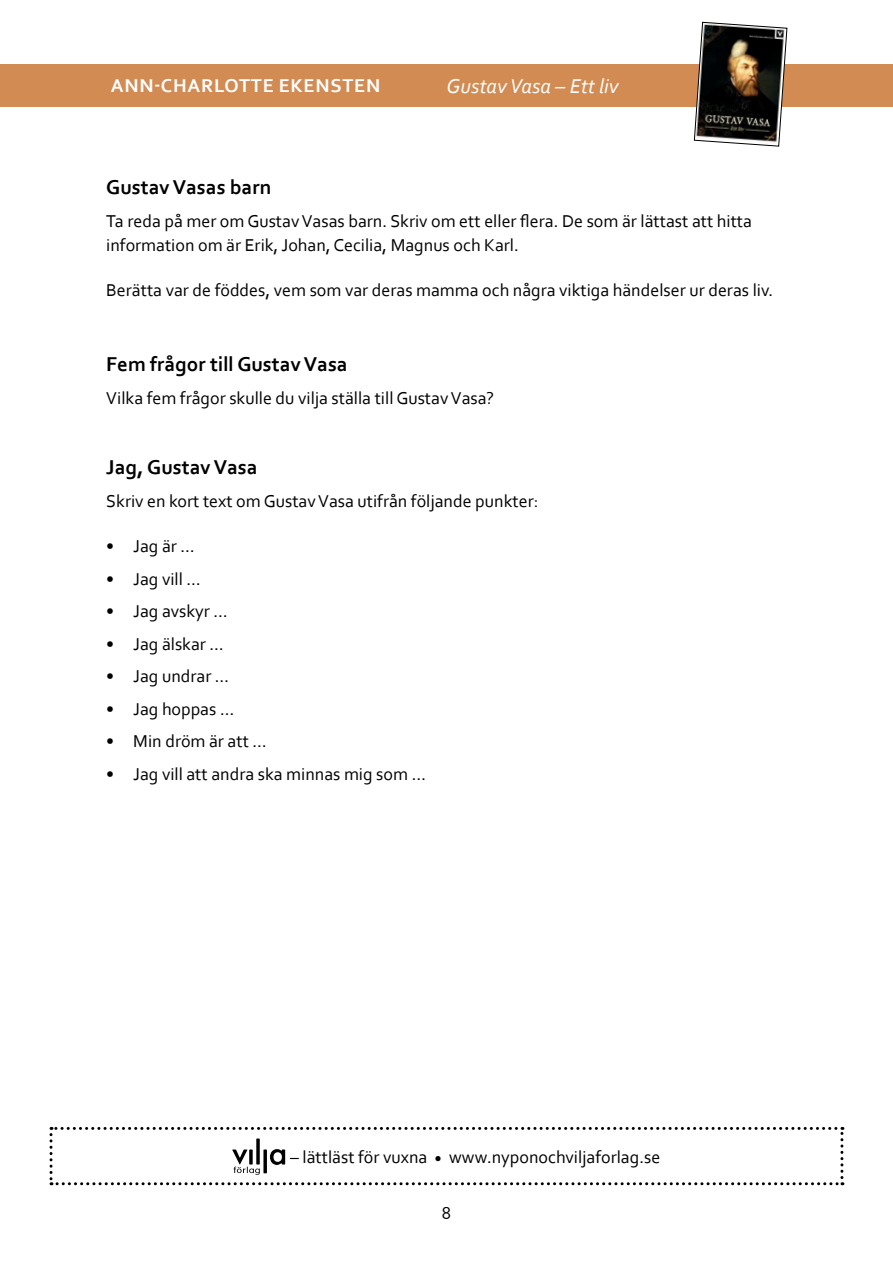
<style>
.page{position:relative;width:893px;height:1263px;background:#fff}
.page>*{position:absolute;margin:0;border:0;box-sizing:border-box;transform-origin:0 0}
.t1{font:700 21px "Corbel";color:#000}
.t2{font:italic 21px "Corbel";color:#fff}
.t3{font:700 19.5px "Corbel";letter-spacing:.04em;color:#fff}
.t4{font:18px/24px "Corbel";color:#000}
</style>
<div class="page">
<div style="left:0;top:64px;width:893px;height:42px;background:#d28b52"></div>
<img style="left:694px;top:22px;width:93px;height:124px">
<svg style="left:50px;top:1127px;width:793px;height:58px"></svg>
<p class="t3" style="left:111px;top:74px;width:271px">ANN-CHARLOTTE EKENSTEN</p>
<p class="t2" style="left:446px;top:73px;width:174px">Gustav Vasa – Ett liv</p>
<p class="t1" style="left:106px;top:174px;width:167px">Gustav Vasas barn</p>
<p class="t4" style="left:106px;top:208px;width:647px">Ta reda på mer om Gustav Vasas barn. Skriv om ett eller flera. De som är lättast att hitta information om är Erik, Johan, Cecilia, Magnus och Karl.</p>
<p class="t4" style="left:106px;top:278px;width:668px">Berätta var de föddes, vem som var deras mamma och några viktiga händelser ur deras liv.</p>
<p class="t1" style="left:106px;top:351px;width:243px">Fem frågor till Gustav Vasa</p>
<p class="t4" style="left:106px;top:385px;width:389px">Vilka fem frågor skulle du vilja ställa till Gustav Vasa?</p>
<p class="t1" style="left:106px;top:454px;width:153px">Jag, Gustav Vasa</p>
<p class="t4" style="left:106px;top:488px;width:434px">Skriv en kort text om Gustav Vasa utifrån följande punkter:</p>
<p class="t4" style="left:106px;top:534px;width:90px">• Jag är …</p>
<p class="t4" style="left:106px;top:566px;width:96px">• Jag vill …</p>
<p class="t4" style="left:106px;top:599px;width:123px">• Jag avskyr …</p>
<p class="t4" style="left:106px;top:631px;width:119px">• Jag älskar …</p>
<p class="t4" style="left:106px;top:664px;width:124px">• Jag undrar …</p>
<p class="t4" style="left:106px;top:696px;width:129px">• Jag hoppas …</p>
<p class="t4" style="left:106px;top:729px;width:162px">• Min dröm är att …</p>
<p class="t4" style="left:106px;top:761px;width:321px">• Jag vill att andra ska minnas mig som …</p>
<p class="t4" style="left:290px;top:1144px;width:372px">– lättläst för vuxna <sub>•</sub> www.nyponochviljaforlag.se</p>
<p class="t4" style="left:442px;top:1200px;width:11px">8</p>
</div>
